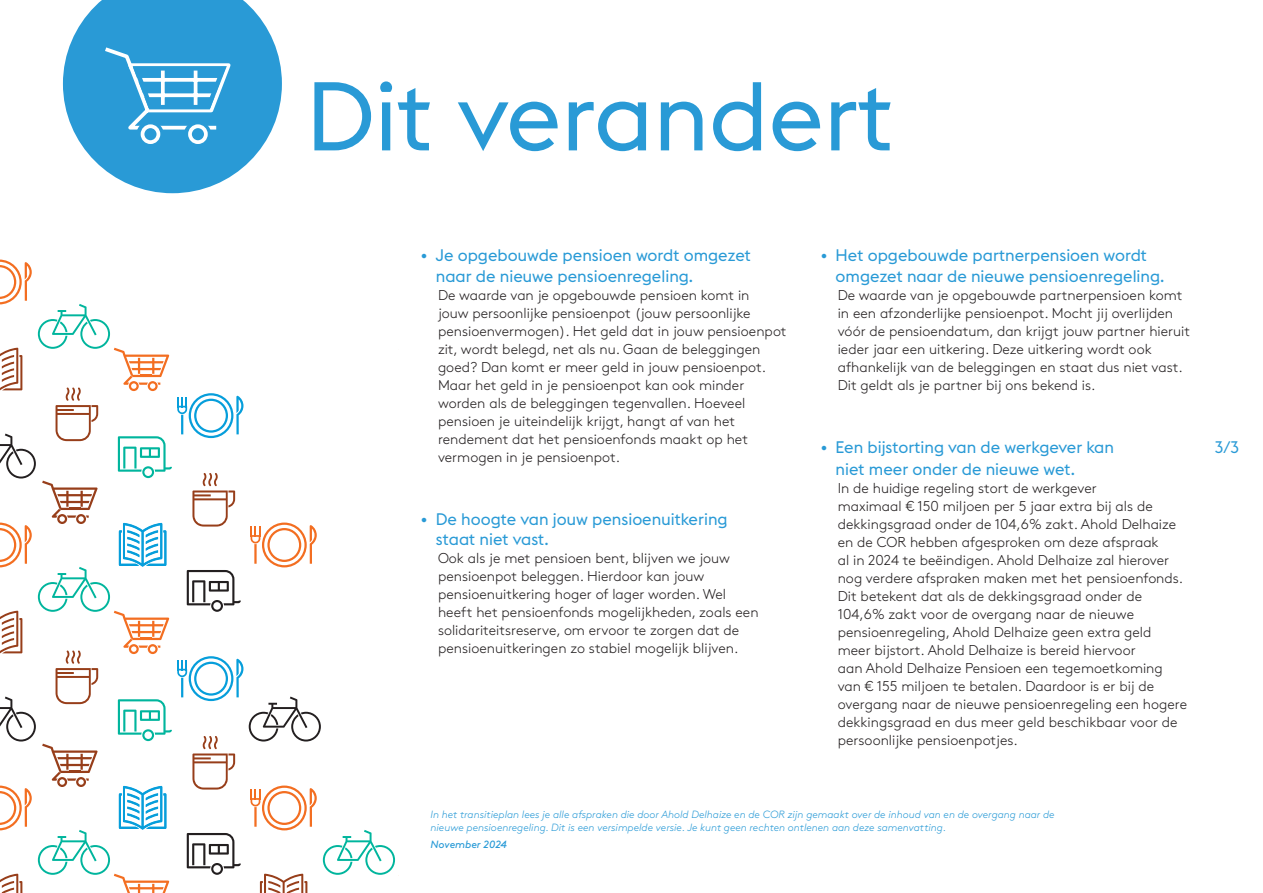
<style>
.page{position:relative;width:1263px;height:893px;background:#fff}
.page>*{position:absolute;margin:0;border:0;box-sizing:border-box;transform-origin:0 0}
.t1{font:96px "Euclid Flex";color:#299ad6}
.t2{font:16.5px/21.6px "Euclid Flex";color:#299ad6}
.t3{font:300 14.25px/18px "Brown";color:#231f20}
.Kadertekst_-_GROEN{font:italic 300 10.5px/13.5px "Brown";color:#299ad6}
.Kadertekst_-_GROEN-2{font:italic 10.5px "Brown";letter-spacing:-.01em;color:#299ad6}
</style>
<div class="page">
<svg style="left:0;top:259px;width:399px;height:634px"></svg>
<svg style="left:33px;top:259px;width:366px;height:555px"></svg>
<svg style="left:63px;top:0;width:219px;height:193px"></svg>
<div style="left:136px;top:121px;width:28px;height:26px;border:4px solid #299ad6;border-radius:50%"></div>
<div style="left:184px;top:121px;width:27px;height:26px;border:4px solid #299ad6;border-radius:50%"></div>
<div style="left:143px;top:126px;width:15px;height:16px;background:#299ad6;border-radius:50%"></div>
<div style="left:141px;top:124px;width:19px;height:20px;border:4px solid #fff;border-radius:50%"></div>
<div style="left:190px;top:126px;width:16px;height:16px;background:#299ad6;border-radius:50%"></div>
<div style="left:188px;top:124px;width:20px;height:20px;border:4px solid #fff;border-radius:50%"></div>
<p class="t1" style="left:306px;top:61px;width:589px">Dit verandert</p>
<p class="t2" style="left:436px;top:244px;width:317px;text-indent:-15px">• Je opgebouwde pensioen wordt omgezet naar de nieuwe pensioenregeling.</p>
<p class="t3" style="left:438px;top:285px;width:350px">De waarde van je opgebouwde pensioen komt in<br>jouw persoonlijke pensioenpot (jouw persoonlijke pensioenvermogen). Het geld dat in jouw pensioenpot zit, wordt belegd, net als nu. Gaan de beleggingen goed? Dan komt er meer geld in jouw pensioenpot.<br>Maar het geld in je pensioenpot kan ook minder worden als de beleggingen tegenvallen. Hoeveel pensioen je uiteindelijk krijgt, hangt af van het rendement dat het pensioenfonds maakt op het vermogen in je pensioenpot.</p>
<p class="t2" style="left:436px;top:510px;width:293px;line-height:19.5px;text-indent:-15px">• De hoogte van jouw pensioenuitkering staat niet vast.</p>
<p class="t3" style="left:438px;top:548px;width:322px">Ook als je met pensioen bent, blijven we jouw pensioenpot beleggen. Hierdoor kan jouw pensioenuitkering hoger of lager worden. Wel heeft het pensioenfonds mogelijkheden, zoals een solidariteitsreserve, om ervoor te zorgen dat de pensioenuitkeringen zo stabiel mogelijk blijven.</p>
<p class="t2" style="left:836px;top:244px;width:330px;text-indent:-15px">• Het opgebouwde partnerpensioen wordt omgezet naar de nieuwe pensioenregeling.</p>
<p class="t3" style="left:838px;top:285px;width:354px">De waarde van je opgebouwde partnerpensioen komt in een afzonderlijke pensioenpot. Mocht jij overlijden vóór de pensioendatum, dan krijgt jouw partner hieruit ieder jaar een uitkering. Deze uitkering wordt ook afhankelijk van de beleggingen en staat dus niet vast.<br>Dit geldt als je partner bij ons bekend is.</p>
<p class="t2" style="left:836px;top:436px;width:280px;text-indent:-15px">• Een bijstorting van de werkgever kan niet meer onder de nieuwe wet.</p>
<p class="t3" style="left:838px;top:478px;width:347px">In de huidige regeling stort de werkgever<br>maximaal € 150 miljoen per 5 jaar extra bij als de dekkingsgraad onder de 104,6% zakt. Ahold Delhaize en de COR hebben afgesproken om deze afspraak<br>al in 2024 te beëindigen. Ahold Delhaize zal hierover nog verdere afspraken maken met het pensioenfonds.<br>Dit betekent dat als de dekkingsgraad onder de 104,6% zakt voor de overgang naar de nieuwe pensioenregeling, Ahold Delhaize geen extra geld</p>
<p class="t3" style="left:838px;top:640px;width:351px">meer bijstort. Ahold Delhaize is bereid hiervoor<br>aan Ahold Delhaize Pensioen een tegemoetkoming van € 155 miljoen te betalen. Daardoor is er bij de overgang naar de nieuwe pensioenregeling een hogere dekkingsgraad en dus meer geld beschikbaar voor de persoonlijke pensioenpotjes.</p>
<p class="Kadertekst_-_GROEN" style="left:431px;top:807px;width:626px">In het transitieplan lees je alle afspraken die door Ahold Delhaize en de COR zijn gemaakt over de inhoud van en de overgang naar de nieuwe pensioenregeling. Dit is een versimpelde versie. Je kunt geen rechten ontlenen aan deze samenvatting.</p>
<p class="Kadertekst_-_GROEN-2" style="left:431px;top:836px;width:78px">November 2024</p>
<p class="t2" style="left:1215px;top:437px;width:26px">3/3</p>
</div>
